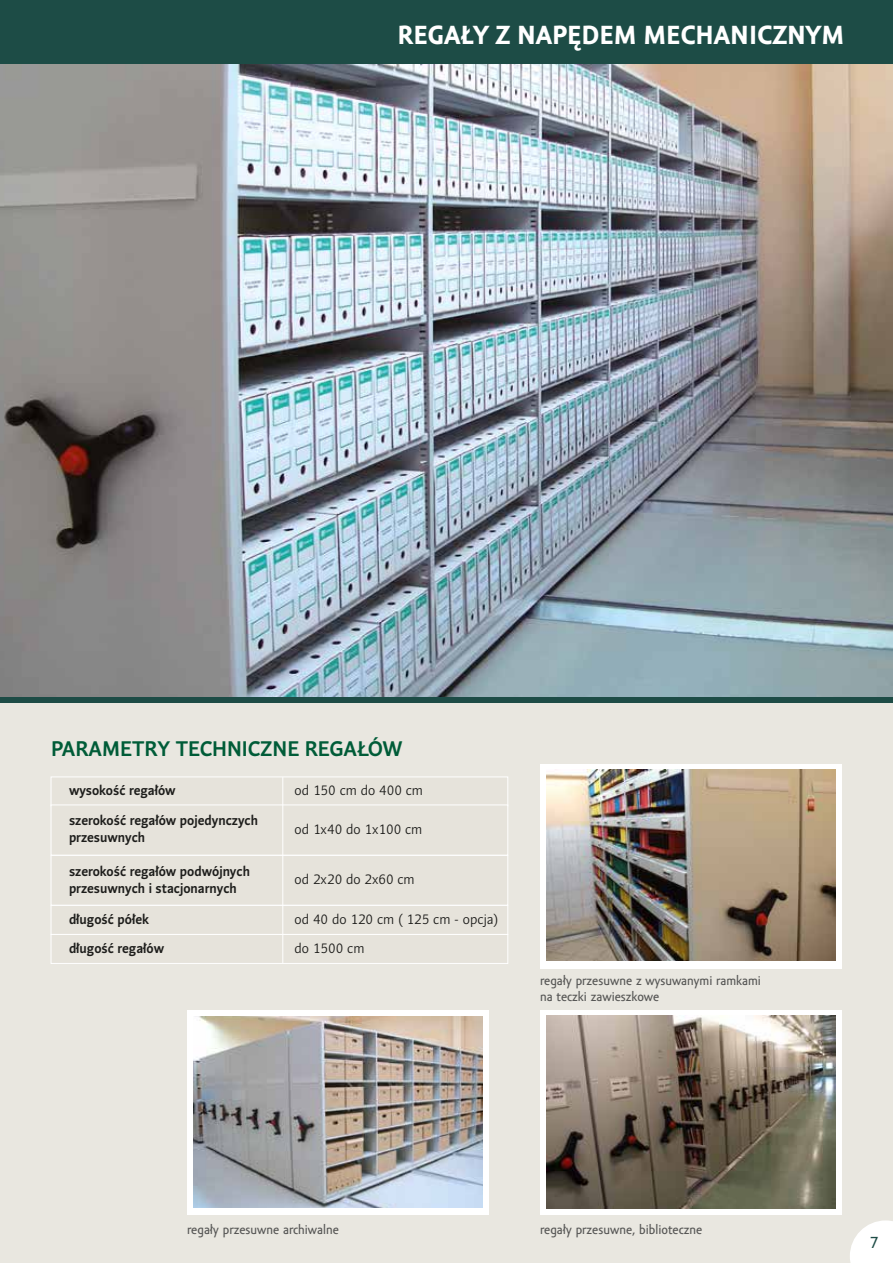
<style>
.page{position:relative;width:893px;height:1263px;background:#fff}
.page>*{position:absolute;margin:0;border:0;box-sizing:border-box;transform-origin:0 0}
.t1{font:700 27px "Amor Sans Text Pro";color:#fff}
.t2{font:700 21px "Andulka Sans";color:#005c38}
.t3{font:16.5px "Amor Sans Text Pro";color:#1d4c46}
.t4{font:700 13.5px/16.2px "Andulka Sans";color:#1d1d1b}
.t5{font:13.5px/16.2px "Amor Sans Text Pro";color:#575756}
.t6{font:13.5px/29px "Andulka Sans";color:#1d1d1b}
</style>
<div class="page">
<div style="left:0;top:702px;width:893px;height:561px;background:#e9e7e0"></div>
<div style="left:187px;top:1010px;width:302px;height:204px;background:#fff"></div>
<div style="left:540px;top:764px;width:302px;height:204px;background:#fff"></div>
<img style="left:546px;top:770px;width:290px;height:191px">
<svg style="left:540px;top:1010px;width:302px;height:204px;background:#edecea"></svg>
<img style="left:193px;top:1016px;width:290px;height:192px">
<img style="left:0;top:64px;width:893px;height:633px">
<div style="left:0;top:0;width:893px;height:64px;background:#1d4c46"></div>
<svg style="left:850px;top:1220px;width:43px;height:43px"></svg>
<div style="left:0;top:697px;width:893px;height:6px;background:#1d4c46"></div>
<img style="left:547px;top:1016px;width:288px;height:192px">
<div style="left:51px;top:776px;width:457px;height:30px;background:#e6e3db;border:1px solid #fff"></div>
<div style="left:51px;top:905px;width:457px;height:30px;background:#e6e3db;border:1px solid #fff"></div>
<div style="left:51px;top:934px;width:457px;height:30px;background:#e6e3db;border:1px solid #fff"></div>
<div style="left:51px;top:855px;width:457px;height:50px;background:#e6e3db;border:1px solid #fff"></div>
<div style="left:51px;top:804px;width:457px;height:51px;background:#e6e3db;border:1px solid #fff"></div>
<hr style="left:282px;top:777px;width:1px;height:186px;background:#fff">
<h1 class="t1" style="left:397px;top:19px;width:448px">REGAŁY Z NAPĘDEM MECHANICZNYM</h1>
<h2 class="t2" style="left:51px;top:736px;width:353px">PARAMETRY TECHNICZNE REGAŁÓW</h2>
<p class="t4" style="left:69px;top:782px;width:108px">wysokość regałów</p>
<p class="t6" style="left:295px;top:776px;width:130px">od 150 cm do 400 cm</p>
<p class="t4" style="left:69px;top:813px;width:191px">szerokość regałów pojedynczych przesuwnych</p>
<p class="t4" style="left:69px;top:863px;width:182px">szerokość regałów podwójnych przesuwnych i stacjonarnych</p>
<p class="t4" style="left:69px;top:905px;width:97px;line-height:29px">długość półek długość regałów</p>
<p class="t6" style="left:295px;top:814px;width:129px">od 1x40 do 1x100 cm</p>
<p class="t6" style="left:295px;top:865px;width:122px">od 2x20 do 2x60 cm</p>
<p class="t6" style="left:295px;top:905px;width:205px">od 40 do 120 cm ( 125 cm - opcja) do 1500 cm</p>
<p class="t5" style="left:540px;top:973px;width:222px">regały przesuwne z wysuwanymi ramkami na teczki zawieszkowe</p>
<p class="t5" style="left:187px;top:1221px;width:153px">regały przesuwne archiwalne</p>
<p class="t5" style="left:540px;top:1221px;width:164px">regały przesuwne, biblioteczne</p>
<p class="t3" style="left:870px;top:1233px;width:10px">7</p>
</div>
